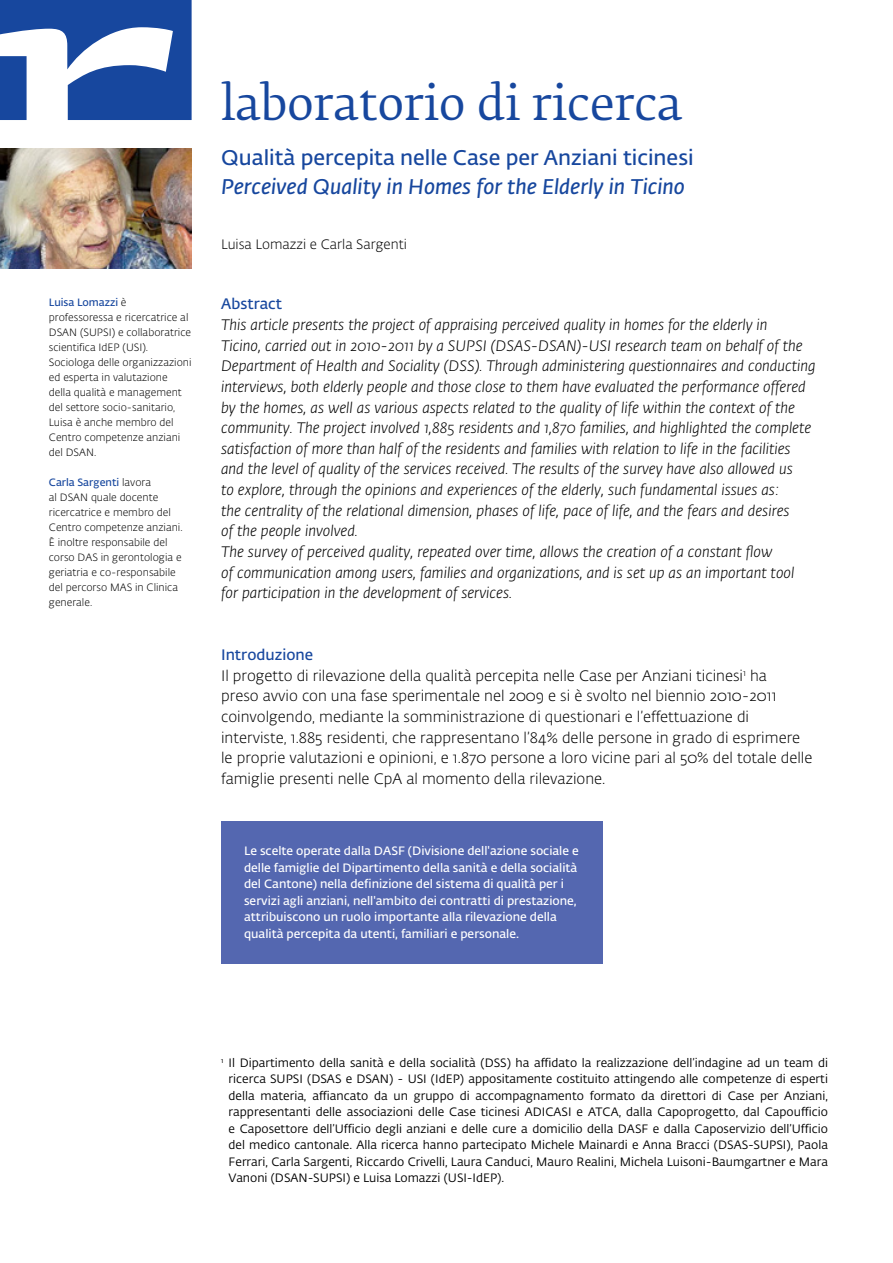
<style>
.page{position:relative;width:893px;height:1263px;background:#fff}
.page>*{position:absolute;margin:0;border:0;box-sizing:border-box;transform-origin:0 0}
.t1{font:45px "SUPSI Fedra Serif";color:#17479e}
.t2{font:italic 600 21px "SUPSI Fedra Sans";color:#17479e}
.t3{font:600 21px "SUPSI Fedra Sans";color:#17479e}
.t4{font:italic 300 15px/20.7px "SUPSI Fedra Sans";color:#000}
.t5{font:300 15px/20.5px "SUPSI Fedra Sans";color:#000}
.t6{font:600 15px "SUPSI Fedra Sans";color:#17479e}
.t7{font:300 13.5px "SUPSI Fedra Sans";color:#000}
.t8{font:12px/16.5px "SUPSI Fedra Sans";color:#000;text-align:justify}
.t9{font:600 12px/16.5px "SUPSI Fedra Sans";color:#fff}
.t10{font:300 10.5px/15px "SUPSI Fedra Sans";color:#000}
.s1{font-weight:600;color:#17479e}
</style>
<div class="page">
<img style="left:0;top:149px;width:192px;height:120px">
<svg style="left:0;top:0;width:192px;height:120px"></svg>
<div style="left:221px;top:821px;width:382px;height:142px;background:#5467b0"></div>
<p class="t10" style="left:49px;top:295px;width:144px"><span class="s1">Luisa Lomazzi</span> è professoressa e ricercatrice al<br>DSAN (SUPSI) e collaboratrice scientifica IdEP (USI).<br>Sociologa delle organizzazioni ed esperta in valutazione della qualità e management del settore socio-sanitario,<br>Luisa è anche membro del<br>Centro competenze anziani del DSAN.</p>
<p class="t10" style="left:49px;top:475px;width:135px"><span class="s1">Carla Sargenti</span> lavora<br>al DSAN quale docente ricercatrice e membro del<br>Centro competenze anziani.<br>È inoltre responsabile del corso DAS in gerontologia e geriatria e co-responsabile del percorso MAS in Clinica generale.</p>
<h1 class="t1" style="left:221px;top:73px;width:463px">laboratorio di ricerca</h1>
<h2 class="t3" style="left:221px;top:145px;width:474px">Qualità percepita nelle Case per Anziani ticinesi</h2>
<h2 class="t2" style="left:221px;top:174px;width:465px">Perceived Quality in Homes for the Elderly in Ticino</h2>
<p class="t7" style="left:221px;top:236px;width:187px">Luisa Lomazzi e Carla Sargenti</p>
<p class="t6" style="left:221px;top:295px;width:63px">Abstract</p>
<p class="t4" style="left:221px;top:315px;width:596px">This article presents the project of appraising perceived quality in homes for the elderly in<br>Ticino, carried out in 2010-2011 by a SUPSI (DSAS-DSAN)-USI research team on behalf of the Department of Health and Sociality (DSS). Through administering questionnaires and conducting interviews, both elderly people and those close to them have evaluated the performance offered by the homes, as well as various aspects related to the quality of life within the context of the community. The project involved 1,885 residents and 1,870 families, and highlighted the complete satisfaction of more than half of the residents and families with relation to life in the facilities and the level of quality of the services received. The results of the survey have also allowed us<br>to explore, through the opinions and experiences of the elderly, such fundamental issues as:<br>the centrality of the relational dimension, phases of life, pace of life, and the fears and desires<br>of the people involved.<br>The survey of perceived quality, repeated over time, allows the creation of a constant flow<br>of communication among users, families and organizations, and is set up as an important tool<br>for participation in the development of services.</p>
<p class="t5" style="left:221px;top:645px;width:593px"><span class="s1">Introduzione<br></span>Il progetto di rilevazione della qualità percepita nelle Case per Anziani ticinesi<sup>1</sup> ha<br>preso avvio con una fase sperimentale nel 2009 e si è svolto nel biennio 2010-2011 coinvolgendo, mediante la somministrazione di questionari e l’effettuazione di interviste, 1.885 residenti, che rappresentano l’84% delle persone in grado di esprimere le proprie valutazioni e opinioni, e 1.870 persone a loro vicine pari al 50% del totale delle famiglie presenti nelle CpA al momento della rilevazione.</p>
<p class="t9" style="left:244px;top:843px;width:336px">Le scelte operate dalla DASF (Divisione dell'azione sociale e delle famiglie del Dipartimento della sanità e della socialità del Cantone) nella definizione del sistema di qualità per i servizi agli anziani, nell'ambito dei contratti di prestazione, attribuiscono un ruolo importante alla rilevazione della qualità percepita da utenti, familiari e personale.</p>
<p class="t8" style="left:229px;top:1054px;width:601px;text-indent:-8px"><sup>1</sup> Il Dipartimento della sanità e della socialità (DSS) ha affidato la realizzazione dell’indagine ad un team di ricerca SUPSI (DSAS e DSAN) - USI (IdEP) appositamente costituito attingendo alle competenze di esperti della materia, affiancato da un gruppo di accompagnamento formato da direttori di Case per Anziani, rappresentanti delle associazioni delle Case ticinesi ADICASI e ATCA, dalla Capoprogetto, dal Capoufficio e Caposettore dell’Ufficio degli anziani e delle cure a domicilio della DASF e dalla Caposervizio dell’Ufficio del medico cantonale. Alla ricerca hanno partecipato Michele Mainardi e Anna Bracci (DSAS-Supsi</p>
<p class="t8" style="left:229px;top:1137px;width:601px;text-indent:558px">), Paola Ferrari, Carla Sargenti, Riccardo Crivelli, Laura Canduci, Mauro Realini, Michela Luisoni-Baumgartner e Mara Vanoni (DSAN-SUPSI) e Luisa Lomazzi (USI-IdEP).</p>
</div>
